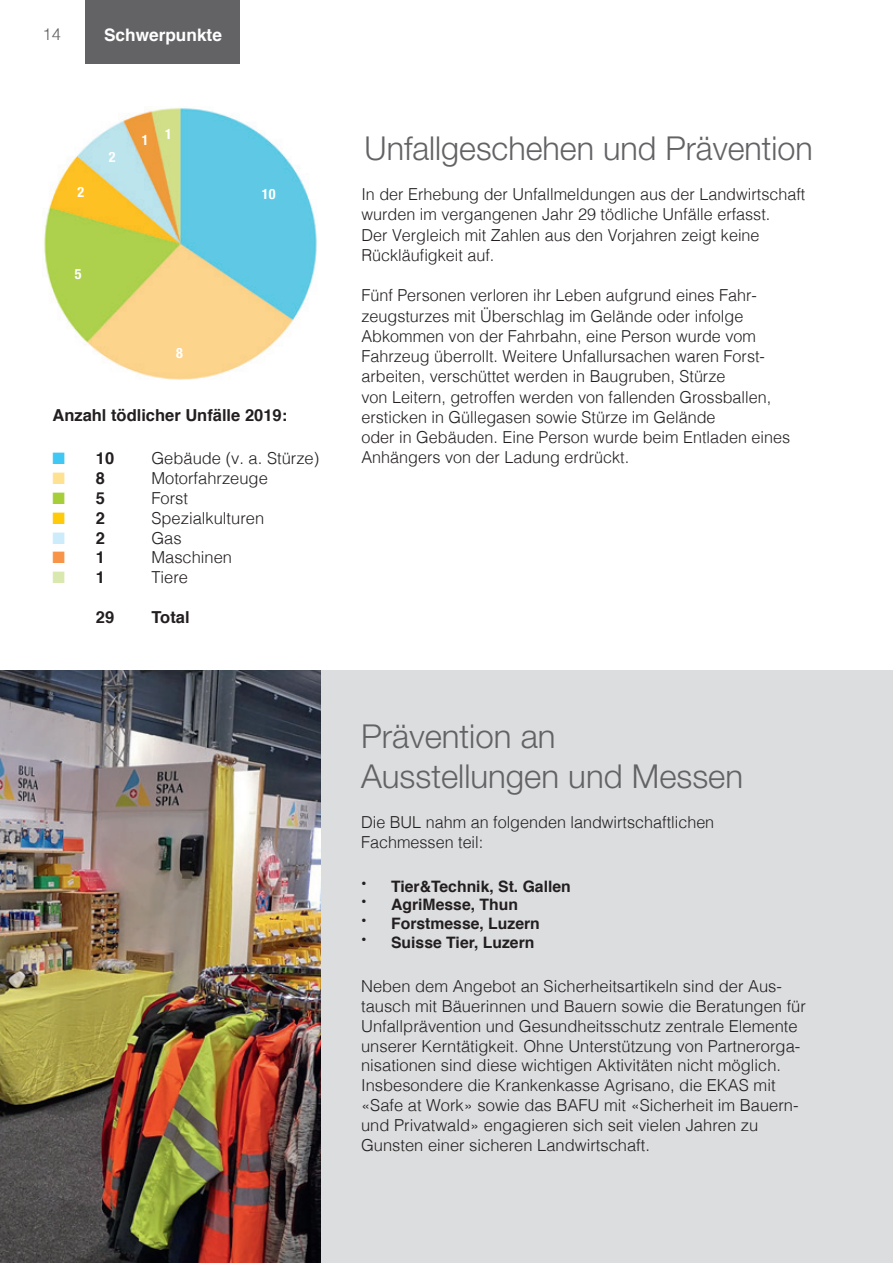
<style>
.page{position:relative;width:893px;height:1263px;background:#fff}
.page>*{position:absolute;margin:0;border:0;box-sizing:border-box;transform-origin:0 0}
.t1{font:300 33px/40.5px "Helvetica Neue";color:#636366}
.t2{font:700 17.25px "Helvetica";color:#fff}
.t3{font:300 16.5px/20.2px "Helvetica";color:#231f20}
.t4{font:700 16.5px "Helvetica";color:#231f20}
.t5{font:300 16.5px "Helvetica";color:#636366}
.t6{font:700 15.75px "Helvetica";color:#231f20}
.t7{font:700 condensed 14.25px "Helvetica Neue";color:#fff}
.s1{color:#40c7f4}
.s2{color:#ffe192}
.s3{color:#a6ce39}
.s4{color:#feca0a}
.s5{color:#ccecfb}
.s6{color:#f79447}
.s7{color:#d9e8ae}
</style>
<div class="page">
<div style="left:0;top:670px;width:893px;height:593px;background:#dcdddf"></div>
<div style="left:85px;top:0;width:155px;height:64px;background:#636366"></div>
<img style="left:44px;top:108px;width:273px;height:272px">
<img style="left:0;top:670px;width:320px;height:593px">
<svg style="left:176px;top:347px;width:7px;height:11px"></svg>
<svg style="left:166px;top:129px;width:4px;height:10px"></svg>
<svg style="left:78px;top:187px;width:6px;height:10px"></svg>
<svg style="left:75px;top:269px;width:6px;height:10px"></svg>
<svg style="left:109px;top:151px;width:6px;height:11px"></svg>
<svg style="left:142px;top:134px;width:5px;height:11px"></svg>
<p class="t5" style="left:43px;top:20px;width:20px">14</p>
<p class="t2" style="left:104px;top:21px;width:119px">Schwerpunkte</p>
<p class="t7" style="left:262px;top:185px;width:15px">10</p>
<p class="t4" style="left:52px;top:401px;width:236px">Anzahl tödlicher Unfälle 2019:</p>
<p class="t4" style="left:52px;top:445px;width:63px"><span class="s1">■</span> 10</p>
<p class="t3" style="left:151px;top:447px;width:169px">Gebäude (v. a. Stürze)</p>
<p class="t4" style="left:52px;top:465px;width:54px"><span class="s2">■</span> 8</p>
<p class="t3" style="left:151px;top:467px;width:118px">Motorfahrzeuge</p>
<p class="t4" style="left:52px;top:485px;width:54px"><span class="s3">■</span> 5</p>
<p class="t3" style="left:151px;top:487px;width:38px">Forst</p>
<p class="t4" style="left:52px;top:505px;width:54px"><span class="s4">■</span> 2</p>
<p class="t3" style="left:151px;top:507px;width:114px">Spezialkulturen</p>
<p class="t4" style="left:52px;top:524px;width:54px"><span class="s5">■</span> 2</p>
<p class="t3" style="left:151px;top:526px;width:32px">Gas</p>
<p class="t4" style="left:52px;top:544px;width:54px"><span class="s6">■</span> 1</p>
<p class="t3" style="left:151px;top:546px;width:82px">Maschinen</p>
<p class="t4" style="left:52px;top:564px;width:54px"><span class="s7">■</span> 1</p>
<p class="t3" style="left:151px;top:566px;width:38px">Tiere</p>
<p class="t4" style="left:96px;top:604px;width:20px">29</p>
<p class="t4" style="left:151px;top:604px;width:40px">Total</p>
<h1 class="t1" style="left:365px;top:127px;width:450px">Unfallgeschehen und Prävention</h1>
<p class="t3" style="left:361px;top:183px;width:445px">In der Erhebung der Unfallmeldungen aus der Landwirtschaft wurden im vergangenen Jahr 29 tödliche Unfälle erfasst.<br>Der Vergleich mit Zahlen aus den Vorjahren zeigt keine Rückläufigkeit auf.</p>
<p class="t3" style="left:361px;top:284px;width:430px">Fünf Personen verloren ihr Leben aufgrund eines Fahr&shy;zeugsturzes mit Überschlag im Gelände oder infolge Abkommen von der Fahrbahn, eine Person wurde vom Fahrzeug überrollt. Weitere Unfallursachen waren Forst&shy;arbeiten, verschüttet werden in Baugruben, Stürze<br>von Leitern, getroffen werden von fallenden Grossballen, ersticken in Güllegasen sowie Stürze im Gelände<br>oder in Gebäuden. Eine Person wurde beim Entladen eines Anhängers von der Ladung erdrückt.</p>
<h1 class="t1" style="left:361px;top:715px;width:383px">Prävention an<br>Ausstellungen und Messen</h1>
<p class="t3" style="left:361px;top:811px;width:355px">Die BUL nahm an folgenden landwirtschaftlichen<br>Fachmessen teil:</p>
<p class="t6" style="left:361px;top:873px;width:211px">• Tier&amp;Technik, St. Gallen</p>
<p class="t6" style="left:361px;top:892px;width:158px">• AgriMesse, Thun</p>
<p class="t6" style="left:361px;top:911px;width:180px">• Forstmesse, Luzern</p>
<p class="t6" style="left:361px;top:930px;width:175px">• Suisse Tier, Luzern</p>
<p class="t3" style="left:361px;top:975px;width:446px;line-height:19.8px">Neben dem Angebot an Sicherheitsartikeln sind der Aus&shy;tausch mit Bäuerinnen und Bauern sowie die Beratungen für Unfallprävention und Gesundheitsschutz zentrale Elemente unserer Kerntätigkeit. Ohne Unterstützung von Partnerorga&shy;nisationen sind diese wichtigen Aktivitäten nicht möglich.<br>Insbesondere die Krankenkasse Agrisano, die EKAS mit «Safe at Work» sowie das BAFU mit «Sicherheit im Bauern&shy;und Privatwald» engagieren sich seit vielen Jahren zu Gunsten einer sicheren Landwirtschaft.</p>
</div>
